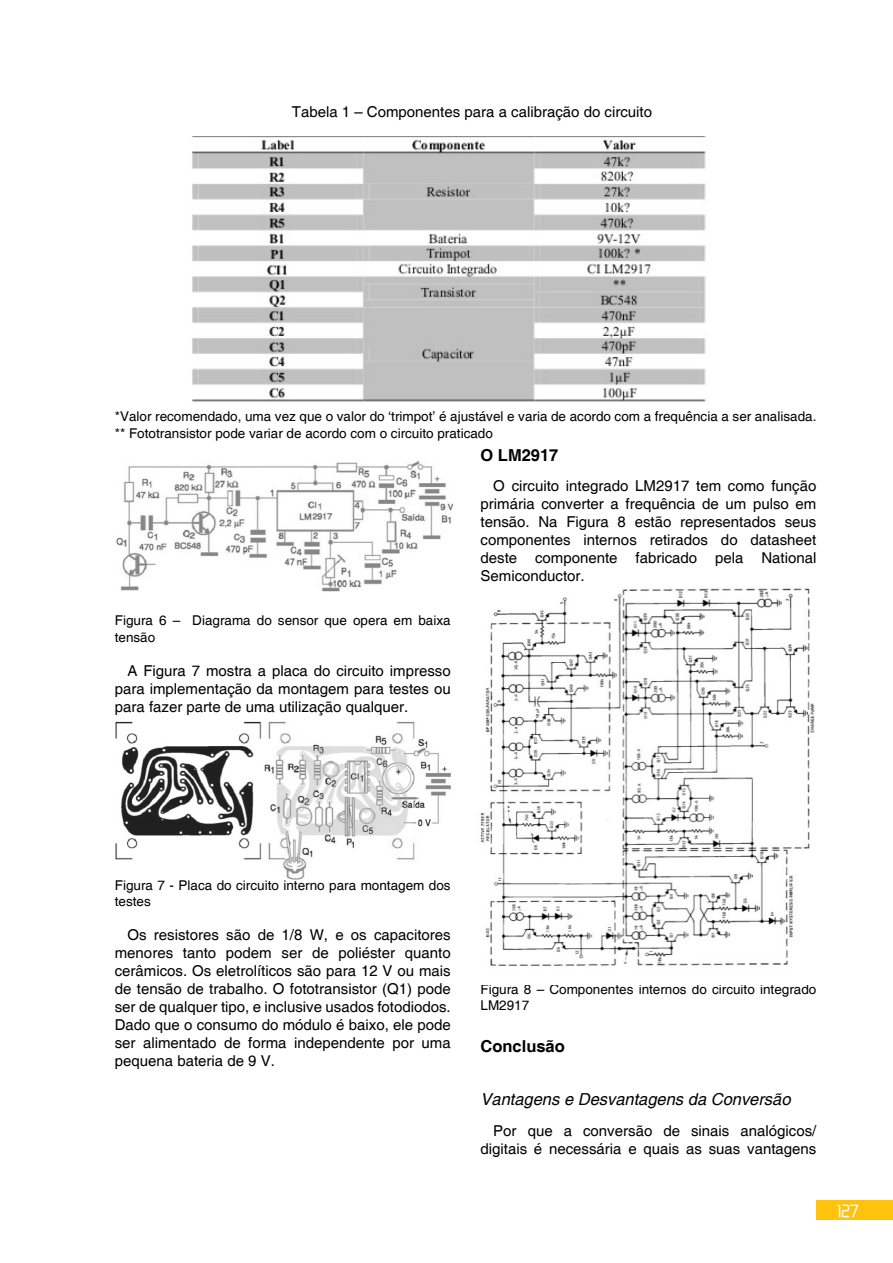
<style>
.page{position:relative;width:893px;height:1263px;background:#fff}
.page>*{position:absolute;margin:0;border:0;box-sizing:border-box;transform-origin:0 0}
.t1{font:italic 16.5px "Helvetica";color:#000}
.t2{font:700 16.5px "Helvetica";color:#000}
.t3{font:15px/18px "Helvetica";color:#000;text-align:justify}
.t4{font:15px "Zekton";color:#fff}
.t5{font:13.5px/16.2px "Helvetica";color:#000}
</style>
<div class="page">
<div style="left:816px;top:1200px;width:77px;height:19px;background:#ffc20e"></div>
<img style="left:192px;top:136px;width:514px;height:267px">
<img style="left:116px;top:460px;width:338px;height:132px">
<img style="left:115px;top:721px;width:336px;height:158px">
<img style="left:480px;top:588px;width:335px;height:378px">
<p class="t3" style="left:292px;top:104px;width:362px">Tabela 1 – Componentes para a calibração do circuito</p>
<p class="t5" style="left:115px;top:409px;width:703px">*Valor recomendado, uma vez que o valor do ‘trimpot’ é ajustável e varia de acordo com a frequência a ser analisada. ** Fototransistor pode variar de acordo com o circuito praticado</p>
<p class="t5" style="left:115px;top:613px;width:337px">Figura 6 – Diagrama do sensor que opera em baixa tensão</p>
<p class="t3" style="left:115px;top:662px;width:337px;text-indent:13px">A Figura 7 mostra a placa do circuito impresso para implementação da montagem para testes ou para fazer parte de uma utilização qualquer.</p>
<p class="t2" style="left:480px;top:445px;width:79px">O LM2917</p>
<p class="t3" style="left:480px;top:478px;width:337px;text-indent:13px">O circuito integrado LM2917 tem como função primária converter a frequência de um pulso em tensão. Na Figura 8 estão representados seus componentes internos retirados do datasheet deste componente fabricado pela National Semiconductor.</p>
<p class="t5" style="left:115px;top:878px;width:337px">Figura 7 - Placa do circuito interno para montagem dos testes</p>
<p class="t3" style="left:115px;top:927px;width:337px;text-indent:13px">Os resistores são de 1/8 W, e os capacitores menores tanto podem ser de poliéster quanto cerâmicos. Os eletrolíticos são para 12 V ou mais de tensão de trabalho. O fototransistor (Q1) pode ser de qualquer tipo, e inclusive usados fotodiodos.<br>Dado que o consumo do módulo é baixo, ele pode ser alimentado de forma independente por uma pequena bateria de 9 V.</p>
<p class="t5" style="left:480px;top:982px;width:337px">Figura 8 – Componentes internos do circuito integrado<br>LM2917</p>
<p class="t2" style="left:480px;top:1036px;width:86px">Conclusão</p>
<p class="t1" style="left:480px;top:1090px;width:312px">Vantagens e Desvantagens da Conversão</p>
<p class="t3" style="left:480px;top:1122px;width:337px;text-align:right">Por que a conversão de sinais analógicos/ digitais é necessária e quais as suas vantagens</p>
<p class="t4" style="left:837px;top:1200px;width:24px">127</p>
</div>
